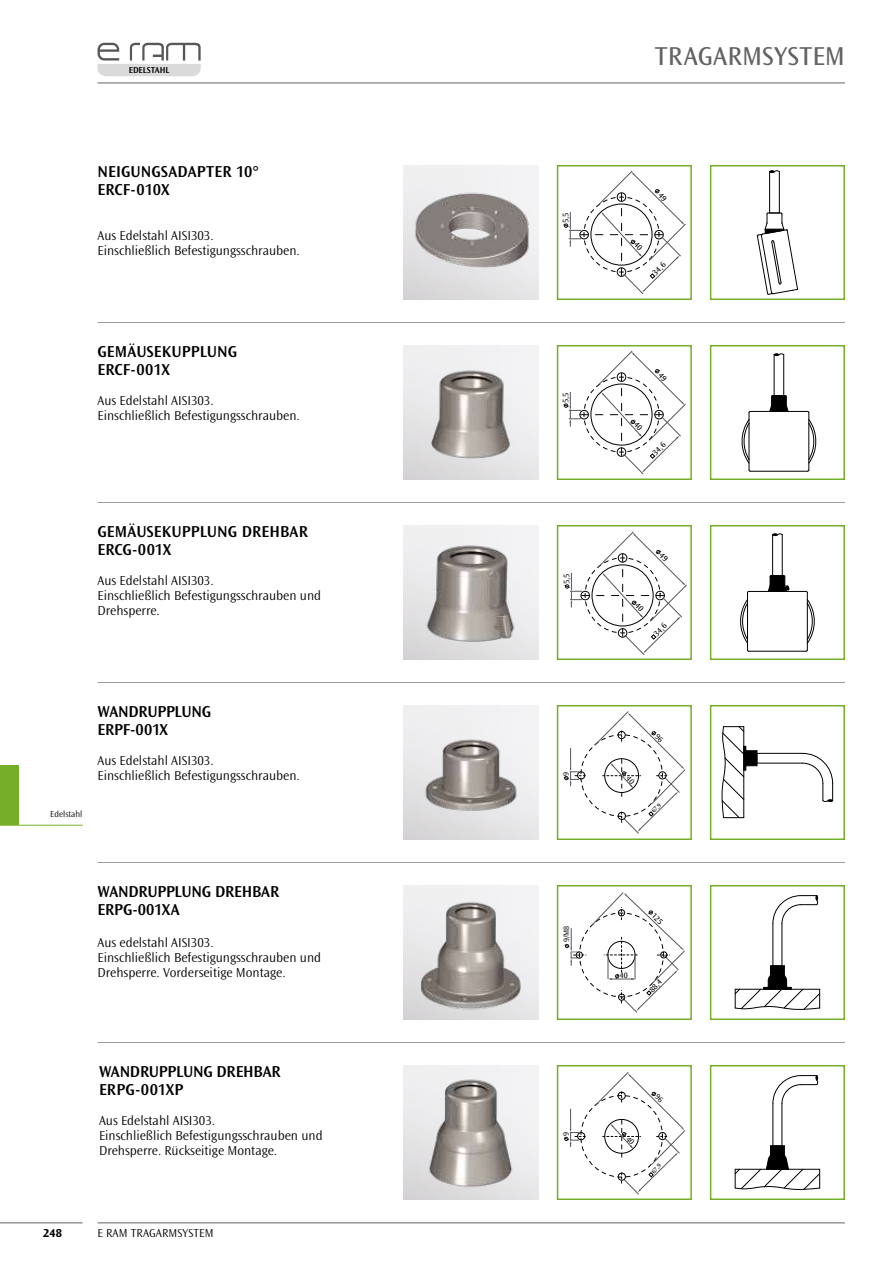
<style>
.page{position:relative;width:893px;height:1263px;background:#fff}
.page>*{position:absolute;margin:0;border:0;box-sizing:border-box;transform-origin:0 0}
.t1{font:27px "Ocean Sans Std";letter-spacing:.005em;color:#646363}
.t2{font:600 16.5px/18px "Ocean Sans Std";color:#000}
.t3{font:300 13.5px/15px "Ocean Sans Std";color:#000}
.t4{font:300 12px "Ocean Sans Std";letter-spacing:.01em;color:#000}
.t5{font:700 12px "Ocean Sans Std";color:#000}
.t6{font:600 9px "Ocean Sans Std";color:#000}
.t7{font:300 9px "Ocean Sans Std";color:#000}
.t8{font:8.55px "Ocean Sans Std";color:#000}
.t9{font:8.55px "Ocean Sans Std";color:#161614}
.t10{font:8.25px "Ocean Sans Std";color:#161614}
.t11{font:8.25px "Ocean Sans Std";color:#000}
.t12{font:6.45px "Ocean Sans Std";color:#000}
</style>
<div class="page">
<div style="left:556px;top:525px;width:136px;height:135px;border:2px solid #74af27"></div>
<div style="left:710px;top:525px;width:134px;height:135px;border:2px solid #74af27"></div>
<div style="left:556px;top:705px;width:136px;height:135px;border:2px solid #74af27"></div>
<div style="left:710px;top:705px;width:134px;height:135px;border:2px solid #74af27"></div>
<div style="left:710px;top:165px;width:134px;height:135px;border:2px solid #74af27"></div>
<div style="left:556px;top:885px;width:136px;height:135px;border:2px solid #74af27"></div>
<div style="left:710px;top:885px;width:134px;height:135px;border:2px solid #74af27"></div>
<div style="left:556px;top:345px;width:136px;height:135px;border:2px solid #74af27"></div>
<div style="left:710px;top:345px;width:134px;height:135px;border:2px solid #74af27"></div>
<hr style="left:769px;top:172px;width:1px;height:41px;background:#000">
<svg style="left:757px;top:212px;width:41px;height:83px"></svg>
<hr style="left:779px;top:172px;width:1px;height:41px;background:#000">
<svg style="left:769px;top:171px;width:11px;height:2px"></svg>
<hr style="left:783px;top:355px;width:1px;height:41px;background:#000">
<hr style="left:773px;top:355px;width:1px;height:41px;background:#000">
<svg style="left:769px;top:395px;width:19px;height:16px"></svg>
<svg style="left:773px;top:354px;width:11px;height:2px"></svg>
<svg style="left:741px;top:420px;width:7px;height:43px"></svg>
<svg style="left:809px;top:419px;width:8px;height:45px"></svg>
<hr style="left:750px;top:411px;width:57px;height:1px;background:#000">
<hr style="left:750px;top:471px;width:57px;height:1px;background:#000">
<hr style="left:808px;top:413px;width:1px;height:57px;background:#000">
<hr style="left:748px;top:413px;width:1px;height:57px;background:#000">
<hr style="left:782px;top:535px;width:1px;height:41px;background:#000">
<hr style="left:772px;top:535px;width:1px;height:41px;background:#000">
<svg style="left:772px;top:534px;width:11px;height:2px"></svg>
<svg style="left:740px;top:599px;width:7px;height:44px"></svg>
<svg style="left:806px;top:599px;width:9px;height:45px"></svg>
<hr style="left:748px;top:591px;width:58px;height:1px;background:#000">
<hr style="left:748px;top:651px;width:58px;height:1px;background:#000">
<hr style="left:807px;top:593px;width:1px;height:57px;background:#000">
<hr style="left:747px;top:593px;width:1px;height:57px;background:#000">
<svg style="left:768px;top:575px;width:21px;height:17px"></svg>
<svg style="left:721px;top:726px;width:36px;height:92px"></svg>
<svg style="left:802px;top:753px;width:31px;height:49px"></svg>
<hr style="left:757px;top:763px;width:45px;height:1px;background:#000">
<hr style="left:757px;top:753px;width:45px;height:1px;background:#000">
<svg style="left:772px;top:896px;width:45px;height:28px"></svg>
<hr style="left:781px;top:924px;width:1px;height:42px;background:#000">
<hr style="left:772px;top:924px;width:1px;height:42px;background:#000">
<svg style="left:734px;top:966px;width:86px;height:43px"></svg>
<div style="left:556px;top:165px;width:136px;height:135px;border:2px solid #74af27"></div>
<div style="left:556px;top:1065px;width:136px;height:135px;border:2px solid #74af27"></div>
<div style="left:710px;top:1065px;width:134px;height:135px;border:2px solid #74af27"></div>
<svg style="left:772px;top:1076px;width:46px;height:28px"></svg>
<hr style="left:781px;top:1104px;width:1px;height:42px;background:#000">
<hr style="left:772px;top:1104px;width:1px;height:42px;background:#000">
<svg style="left:734px;top:1146px;width:86px;height:43px"></svg>
<img style="left:408px;top:892px;width:126px;height:124px">
<img style="left:408px;top:173px;width:126px;height:119px">
<img style="left:408px;top:349px;width:126px;height:127px">
<img style="left:408px;top:530px;width:126px;height:124px">
<img style="left:408px;top:723px;width:126px;height:101px">
<img style="left:408px;top:1074px;width:126px;height:122px">
<hr style="left:98px;top:862px;width:746px;height:1px;background:#9d9d9c">
<hr style="left:98px;top:322px;width:746px;height:1px;background:#9d9d9c">
<hr style="left:98px;top:502px;width:746px;height:1px;background:#9d9d9c">
<hr style="left:98px;top:682px;width:746px;height:1px;background:#9d9d9c">
<hr style="left:98px;top:1042px;width:746px;height:1px;background:#9d9d9c">
<div style="left:0;top:765px;width:19px;height:60px;background:#74af27"></div>
<hr style="left:0;top:825px;width:82px;height:1px;background:#74af27">
<hr style="left:98px;top:83px;width:746px;height:1px;background:#646363">
<hr style="left:0;top:1222px;width:82px;height:1px;background:#646363">
<hr style="left:98px;top:1222px;width:746px;height:1px;background:#646363">
<svg style="left:98px;top:43px;width:103px;height:33px"></svg>
<svg style="left:563px;top:350px;width:123px;height:125px"></svg>
<svg style="left:564px;top:531px;width:123px;height:124px"></svg>
<svg style="left:563px;top:711px;width:122px;height:123px"></svg>
<svg style="left:564px;top:892px;width:121px;height:121px"></svg>
<svg style="left:563px;top:1072px;width:122px;height:123px"></svg>
<svg style="left:563px;top:170px;width:123px;height:125px"></svg>
<p class="t6" style="left:129px;top:65px;width:42px">EDELSTAHL</p>
<p class="t2" style="left:98px;top:163px;width:163px">NEIGUNGSADAPTER 10°<br>ERCF-010X</p>
<p class="t3" style="left:98px;top:228px;width:204px">Aus Edelstahl AISI303.<br>Einschließlich Befestigungsschrauben.</p>
<p class="t2" style="left:98px;top:343px;width:141px">GEMÄUSEKUPPLUNG<br>ERCF-001X</p>
<p class="t3" style="left:98px;top:393px;width:204px">Aus Edelstahl AISI303.<br>Einschließlich Befestigungsschrauben.</p>
<p class="t2" style="left:98px;top:523px;width:212px">GEMÄUSEKUPPLUNG DREHBAR<br>ERCG-001X</p>
<p class="t3" style="left:98px;top:573px;width:225px">Aus Edelstahl AISI303.<br>Einschließlich Befestigungsschrauben und<br>Drehsperre.</p>
<p class="t7" style="left:50px;top:809px;width:34px">Edelstahl</p>
<p class="t2" style="left:98px;top:703px;width:115px">WANDRUPPLUNG<br>ERPF-001X</p>
<p class="t3" style="left:98px;top:753px;width:204px">Aus Edelstahl AISI303.<br>Einschließlich Befestigungsschrauben.</p>
<p class="t2" style="left:98px;top:883px;width:183px">WANDRUPPLUNG DREHBAR<br>ERPG-001XA</p>
<p class="t3" style="left:98px;top:935px;width:225px">Aus edelstahl AISI303.<br>Einschließlich Befestigungsschrauben und<br>Drehsperre. Vorderseitige Montage.</p>
<p class="t2" style="left:99px;top:1063px;width:183px">WANDRUPPLUNG DREHBAR<br>ERPG-001XP</p>
<p class="t3" style="left:99px;top:1113px;width:225px">Aus Edelstahl AISI303.<br>Einschließlich Befestigungsschrauben und<br>Drehsperre. Rückseitige Montage.</p>
<p class="t5" style="left:43px;top:1226px;width:20px">248</p>
<p class="t4" style="left:98px;top:1226px;width:118px">E RAM TRAGARMSYSTEM</p>
<h1 class="t1" style="left:655px;top:41px;width:191px">TRAGARMSYSTEM</h1>
<p class="t9" style="left:561px;top:223px;width:12px;rotate:-90deg">5,5</p>
<p class="t9" style="left:561px;top:403px;width:12px;rotate:-90deg">5,5</p>
<p class="t9" style="left:562px;top:584px;width:12px;rotate:-90deg">5,5</p>
<p class="t8" style="left:650px;top:270px;width:16px;rotate:-44deg">34,6</p>
<p class="t8" style="left:650px;top:450px;width:16px;rotate:-44deg">34,6</p>
<p class="t8" style="left:651px;top:631px;width:16px;rotate:-44deg">34,6</p>
<p class="t10" style="left:561px;top:776px;width:6px;rotate:-90deg">9</p>
<p class="t10" style="left:562px;top:942px;width:18px;rotate:-90deg">9/M8</p>
<p class="t12" style="left:650px;top:809px;width:13px;rotate:-46deg">67,9</p>
<p class="t11" style="left:619px;top:971px;width:10px">40</p>
<p class="t11" style="left:647px;top:988px;width:16px;rotate:-46deg">88,4</p>
<p class="t10" style="left:561px;top:1136px;width:6px;rotate:-90deg">9</p>
<p class="t12" style="left:650px;top:1170px;width:13px;rotate:-46deg">67,9</p>
</div>
